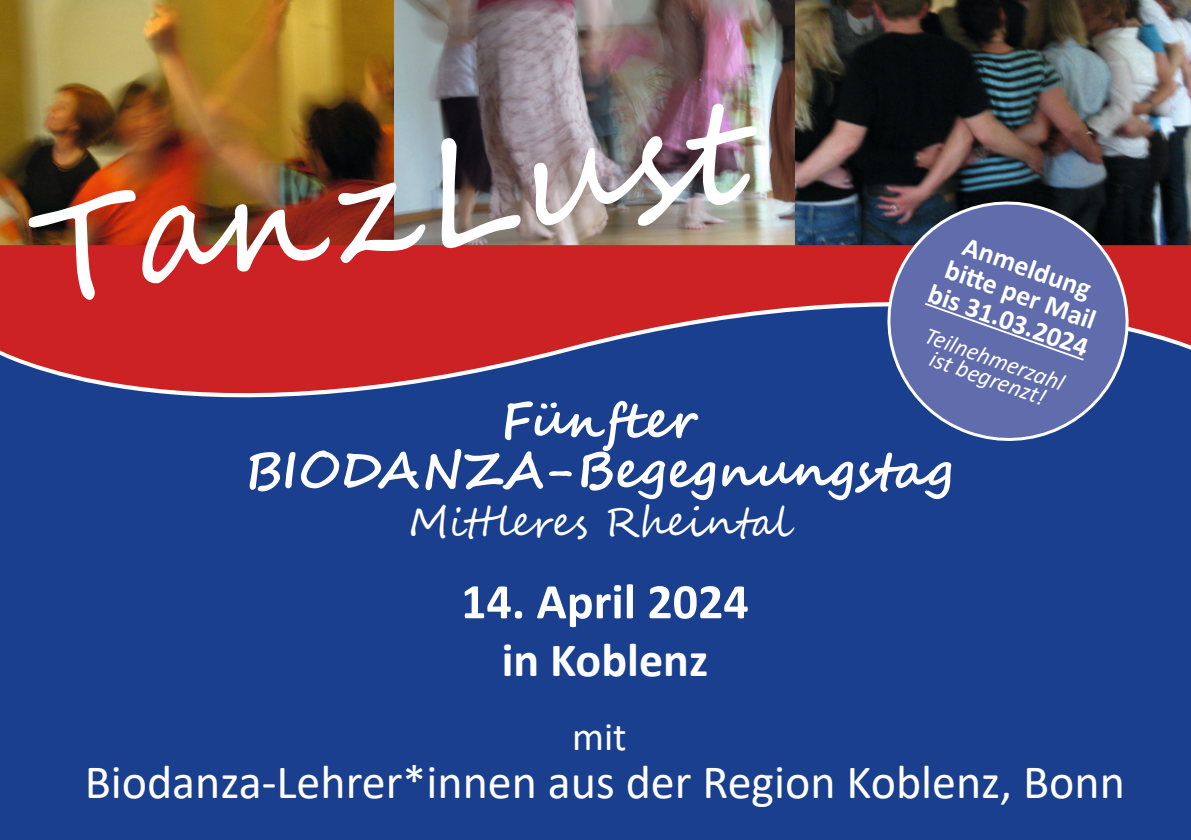
<style>
.page{position:relative;width:1191px;height:840px;background:#fff}
.page>*{position:absolute;margin:0;border:0;box-sizing:border-box;transform-origin:0 0}
.t1{font:144px "Segoe Script";color:#fff}
.t2{font:700 50px/50px "Segoe Script";color:#fff;text-align:center}
.t3{font:700 50px "Calibri";color:#fff}
.t4{font:48px "Calibri";color:#fff}
.t5{font:700 48px "Calibri";color:#fff}
.t6{font:40px "Segoe Script";color:#fff}
.t7{font:40px "Calibri";color:#fff}
.t8{font:700 28px/28px "Calibri";color:#fff;text-align:center}
.t9{font:italic 24px/20px "Calibri";color:#fff;text-align:center}
</style>
<div class="page">
<div style="left:0;top:277px;width:1191px;height:562px;background:#193f8e"></div>
<img style="left:0;top:0;width:1191px;height:245px">
<svg style="left:0;top:245px;width:1191px;height:153px;fill:#cc2224"></svg>
<svg style="left:870px;top:184px;width:276px;height:257px"></svg>
<div style="left:922px;top:301px;width:163px;height:61px;background:#606cab"></div>
<h1 class="t1" style="left:14px;top:141px;width:716px;rotate:-9deg">TanzLust</h1>
<p class="t8" style="left:952px;top:226px;width:169px;rotate:19deg">Anmeldung bitt e per Mail bis 31.03.2024</p>
<p class="t9" style="left:929px;top:323px;width:148px;rotate:20deg">Teilnehmerzahl ist begrenzt!</p>
<p class="t2" style="left:245px;top:396px;width:707px">Fünfter<br>BIODANZA-Begegnungstag</p>
<p class="t6" style="left:409px;top:489px;width:382px">Mittleres Rheintal</p>
<p class="t3" style="left:461px;top:566px;width:289px">14. April 2024</p>
<p class="t5" style="left:502px;top:625px;width:208px">in Koblenz</p>
<p class="t7" style="left:572px;top:708px;width:56px">mit</p>
<p class="t4" style="left:85px;top:748px;width:1041px">Biodanza-Lehrer*innen aus der Region Koblenz, Bonn</p>
</div>
